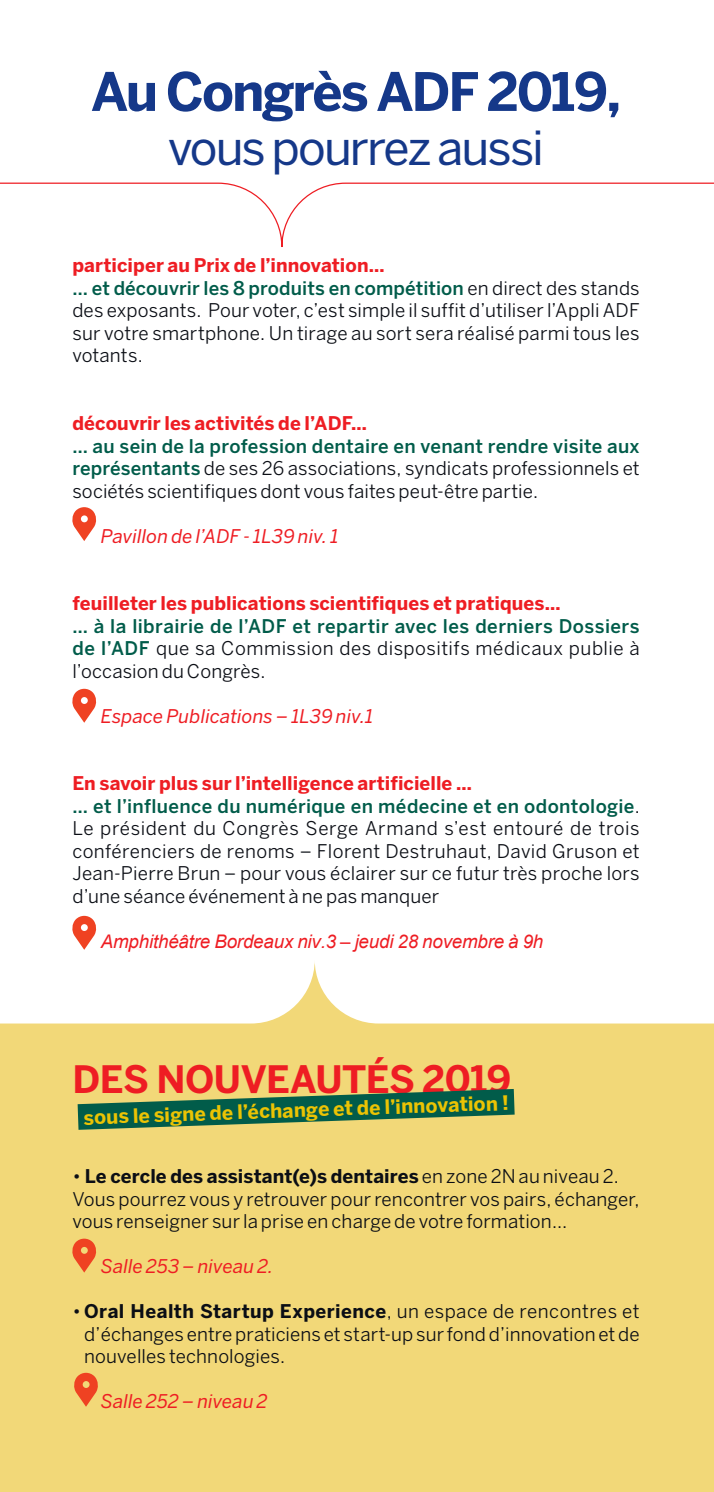
<style>
.page{position:relative;width:714px;height:1492px;background:#fff}
.page>*{position:absolute;margin:0;border:0;box-sizing:border-box;transform-origin:0 0}
.t1{font:47.5px "Benton Sans";letter-spacing:-.045em;color:#153889}
.t2{font:700 37.5px "Benton Sans";letter-spacing:-.01em;color:#ee1d23}
.t3{font:700 19.75px "Benton Sans";color:#ebc304}
.t4{font:18.75px/22.5px "Benton Sans";letter-spacing:.01em;color:#0b0e15}
.t5{font:italic 18.75px "Benton Sans";color:#ee1d23}
.t6{font:700 18.75px "Benton Sans";letter-spacing:.005em;color:#ee1d23}
.t7{font:italic 18.75px "Arial";letter-spacing:-.01em;color:#ee1d23}
.s1{font-weight:700;color:#ee1d23}
.s2{font-weight:500;color:#015c4a}
.s3{font-weight:700}
</style>
<div class="page">
<svg style="left:0;top:962px;width:713px;height:529px;background:#f3dc87"></svg>
<svg style="left:92px;top:72px;width:63px;height:39px"></svg>
<svg style="left:168px;top:71px;width:199px;height:50px"></svg>
<svg style="left:377px;top:72px;width:101px;height:39px"></svg>
<svg style="left:488px;top:71px;width:130px;height:46px"></svg>
<svg style="left:0;top:182px;width:713px;height:65px"></svg>
<svg style="left:72px;top:507px;width:25px;height:34px"></svg>
<svg style="left:72px;top:688px;width:25px;height:34px"></svg>
<svg style="left:72px;top:915px;width:25px;height:34px"></svg>
<svg style="left:71px;top:1238px;width:26px;height:34px"></svg>
<svg style="left:73px;top:1372px;width:26px;height:34px"></svg>
<svg style="left:78px;top:1088px;width:436px;height:41px;background:#5b8a5b"></svg>
<svg style="left:0;top:1485px;width:3px;height:7px"></svg>
<svg style="left:709px;top:1485px;width:5px;height:7px"></svg>
<h1 class="t1" style="left:168px;top:120px;width:377px">vous pourrez aussi</h1>
<p class="t4" style="left:72px;top:254px;width:568px"><span class="s1">participer au Prix de l’innovation…<br></span><span class="s2">… et découvrir les 8 produits en compétition</span> en direct des stands des exposants. Pour voter, c’est simple il suffit d’utiliser l’Appli ADF sur votre smartphone. Un tirage au sort sera réalisé parmi tous les votants.</p>
<p class="t6" style="left:72px;top:412px;width:296px">découvrir les activités de l’ADF…</p>
<p class="t4" style="left:72px;top:434px;width:568px;text-align:justify"><span class="s2">… au sein de la profession dentaire en venant rendre visite aux représentants</span> de ses 26 associations, syndicats professionnels et sociétés scientifiques dont vous faites peut-être partie.</p>
<p class="t5" style="left:101px;top:524px;width:239px">Pavillon de l’ADF - 1L39 niv. 1</p>
<p class="t6" style="left:72px;top:592px;width:490px">feuilleter les publications scientifiques et pratiques…</p>
<p class="t4" style="left:72px;top:614px;width:568px;text-align:justify"><span class="s2">… à la librairie de l’ADF et repartir avec les derniers Dossiers de l’ADF</span> que sa Commission des dispositifs médicaux publie à l’occasion du Congrès.</p>
<p class="t5" style="left:101px;top:704px;width:274px">Espace Publications – 1L39 niv.1</p>
<p class="t4" style="left:72px;top:771px;width:568px"><span class="s1">En savoir plus sur l’intelligence artificielle …<br></span><span class="s2">… et l’influence du numérique en médecine et en odontologie</span>.<br>Le président du Congrès Serge Armand s’est entouré de trois conférenciers de renoms – Florent Destruhaut, David Gruson et Jean-Pierre Brun – pour vous éclairer sur ce futur très proche lors d’une séance événement à ne pas manquer</p>
<p class="t7" style="left:101px;top:929px;width:444px">Amphithéâtre Bordeaux niv.3 – jeudi 28 novembre à 9h</p>
<h2 class="t2" style="left:72px;top:1056px;width:440px">DES NOUVEAUTÉS 2019</h2>
<p class="t3" style="left:83px;top:1105px;width:427px;rotate:-2deg">sous le signe de l’échange et de l’innovation !</p>
<p class="t4" style="left:72px;top:1164px;width:568px">• <span class="s3">Le cercle des assistant(e)s dentaires</span> en zone 2N au niveau 2.<br>Vous pourrez vous y retrouver pour rencontrer vos pairs, échanger, vous renseigner sur la prise en charge de votre formation…</p>
<p class="t5" style="left:101px;top:1254px;width:174px">Salle 253 – niveau 2.</p>
<p class="t4" style="left:84px;top:1299px;width:557px;text-align:justify;text-indent:-12px">• <span class="s3">Oral Health Startup Experience</span>, un espace de rencontres et d’échanges entre praticiens et start-up sur fond d’innovation et de nouvelles technologies.</p>
<p class="t5" style="left:101px;top:1389px;width:169px">Salle 252 – niveau 2</p>
</div>
